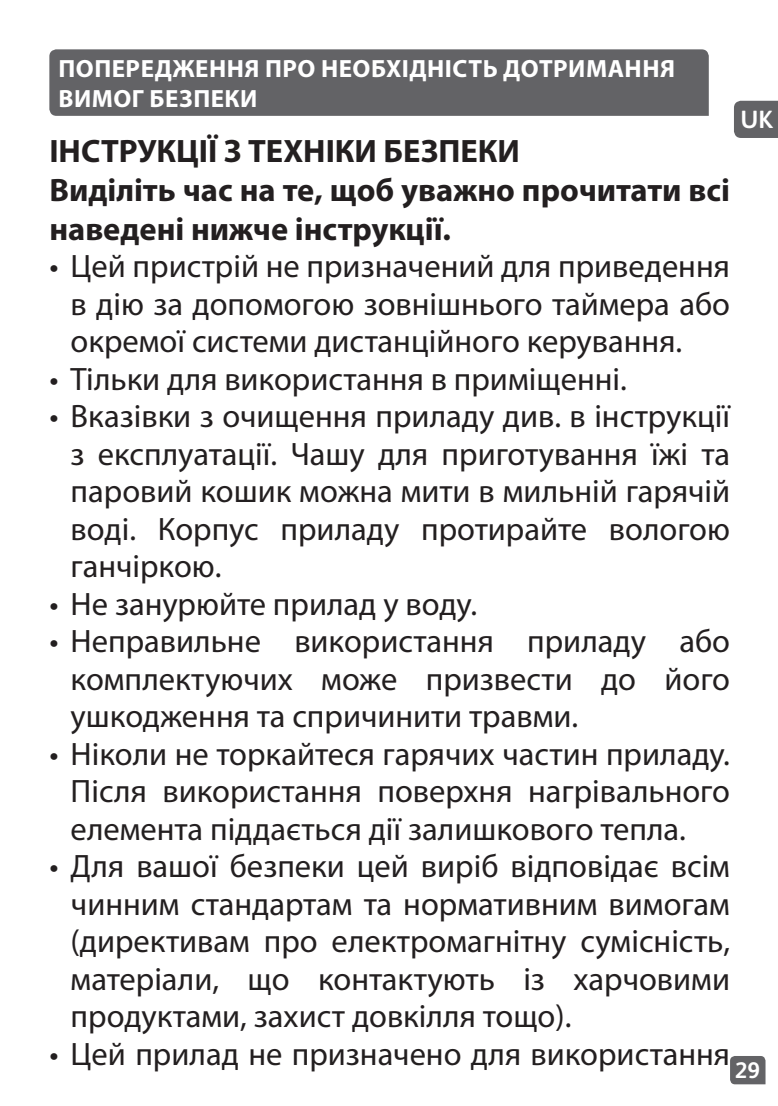
<style>
.page{position:relative;width:778px;height:1106px;background:#fff}
.page>*{position:absolute;margin:0;border:0;box-sizing:border-box;transform-origin:0 0}
.t1{font:32.5px/37.5px "Myriad Pro";color:#231f20;text-align:justify}
.t2{font:700 32.5px/39px "Myriad Pro";color:#231f20}
.t3{font:700 25px/30px "Myriad Pro";letter-spacing:.02em;color:#fff}
.t4{font:700 25px "FS Albert";color:#fff}
.t5{font:700 22.5px "FS Albert";color:#fff}
</style>
<div class="page">
<svg style="left:730px;top:1056px;width:35px;height:28px"></svg>
<div style="left:734px;top:101px;width:44px;height:37px;background:#636366"></div>
<div style="left:49px;top:49px;width:659px;height:67px;background:#636366"></div>
<p class="t3" style="left:58px;top:53px;width:618px">ПОПЕРЕДЖЕННЯ ПРО НЕОБХІДНІСТЬ ДОТРИМАННЯ<br>ВИМОГ БЕЗПЕКИ</p>
<p class="t4" style="left:740px;top:105px;width:34px">UK</p>
<p class="t2" style="left:49px;top:130px;width:682px">ІНСТРУКЦІЇ З ТЕХНІКИ БЕЗПЕКИ<br>Виділіть час на те, щоб уважно прочитати всі наведені нижче інструкції.</p>
<p class="t1" style="left:71px;top:247px;width:661px;text-indent:-21px">• Цей пристрій не призначений для приведення в дію за допомогою зовнішнього таймера або окремої системи дистанційного керування.</p>
<p class="t1" style="left:49px;top:359px;width:579px">• Тільки для використання в приміщенні.</p>
<p class="t1" style="left:71px;top:397px;width:661px;text-indent:-21px">• Вказівки з очищення приладу див. в інструкції з експлуатації. Чашу для приготування їжі та паровий кошик можна мити в мильній гарячій воді. Корпус приладу протирайте вологою ганчіркою.</p>
<p class="t1" style="left:49px;top:584px;width:429px">• Не занурюйте прилад у воду.</p>
<p class="t1" style="left:71px;top:622px;width:661px;text-indent:-21px">• Неправильне використання приладу або комплектуючих може призвести до його ушкодження та спричинити травми.</p>
<p class="t1" style="left:71px;top:734px;width:661px;text-indent:-21px">• Ніколи не торкайтеся гарячих частин приладу.<br>Після використання поверхня нагрівального елемента піддається дії залишкового тепла.</p>
<p class="t1" style="left:71px;top:847px;width:661px;text-indent:-21px">• Для вашої безпеки цей виріб відповідає всім чинним стандартам та нормативним вимогам (директивам про електромагнітну сумісність, матеріали, що контактують із харчовими продуктами, захист довкілля тощо).</p>
<p class="t1" style="left:49px;top:1034px;width:682px">• Цей прилад не призначено для використання</p>
<p class="t5" style="left:735px;top:1057px;width:27px">29</p>
</div>
